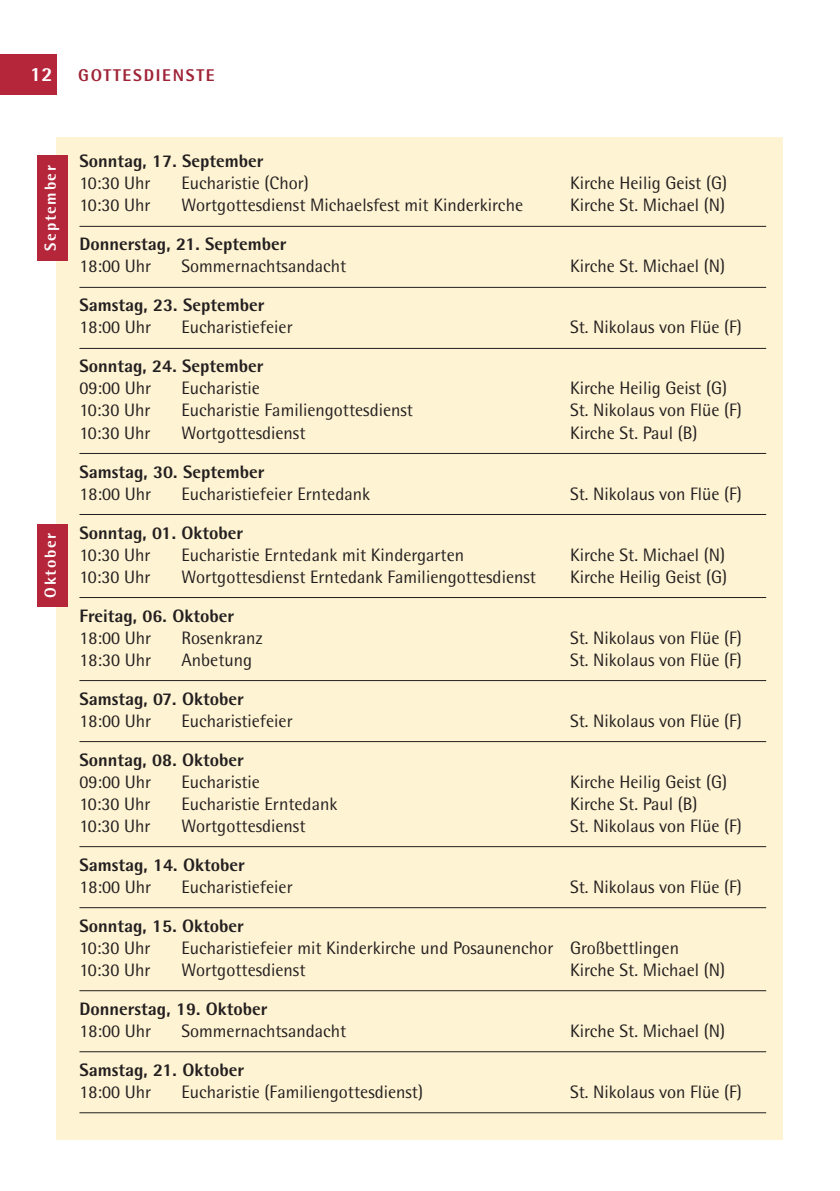
<style>
.page{position:relative;width:840px;height:1191px;background:#fff}
.page>*{position:absolute;margin:0;border:0;box-sizing:border-box;transform-origin:0 0}
.t1{font:800 20px "Rotis Semi Sans";color:#fff}
.t2{font:18px "Rotis Semi Sans";color:#231f20}
.t3{font:800 18px/22px "Rotis Semi Sans";color:#231f20}
.t4{font:800 17px "Rotis Semi Sans";letter-spacing:.1em;color:#9f2336}
.t5{font:800 16px "Rotis Semi Sans";letter-spacing:.1em;color:#fff}
.s1{font-weight:400}
</style>
<div class="page">
<div style="left:0;top:54px;width:57px;height:41px;background:#b6263b"></div>
<div style="left:57px;top:137px;width:725px;height:1003px;background:#fef3d2"></div>
<hr style="left:79px;top:226px;width:686px;height:1px;background:#231f20">
<hr style="left:79px;top:287px;width:686px;height:1px;background:#231f20">
<hr style="left:79px;top:348px;width:686px;height:1px;background:#231f20">
<hr style="left:79px;top:453px;width:686px;height:1px;background:#231f20">
<hr style="left:79px;top:514px;width:686px;height:1px;background:#231f20">
<hr style="left:79px;top:597px;width:686px;height:1px;background:#231f20">
<hr style="left:79px;top:680px;width:686px;height:1px;background:#231f20">
<hr style="left:79px;top:741px;width:686px;height:1px;background:#231f20">
<hr style="left:79px;top:846px;width:686px;height:1px;background:#231f20">
<hr style="left:79px;top:907px;width:686px;height:1px;background:#231f20">
<hr style="left:79px;top:990px;width:686px;height:1px;background:#231f20">
<hr style="left:79px;top:1051px;width:686px;height:1px;background:#231f20">
<hr style="left:79px;top:1112px;width:686px;height:1px;background:#231f20">
<div style="left:37px;top:155px;width:30px;height:105px;background:#b6263b"></div>
<div style="left:37px;top:524px;width:30px;height:83px;background:#b6263b"></div>
<p class="t1" style="left:30px;top:61px;width:24px">12</p>
<p class="t4" style="left:78px;top:64px;width:138px">GOTTESDIENSTE</p>
<p class="t5" style="left:40px;top:250px;width:87px;rotate:-90deg">September</p>
<p class="t5" style="left:40px;top:597px;width:66px;rotate:-90deg">Oktober</p>
<p class="t3" style="left:79px;top:150px;width:185px">Sonntag, 17. September<br><span class="s1">10:30 Uhr</span></p>
<p class="t2" style="left:181px;top:173px;width:129px">Eucharistie (Chor)</p>
<p class="t2" style="left:569px;top:173px;width:158px">Kirche Heilig Geist (G)</p>
<p class="t2" style="left:79px;top:195px;width:73px">10:30 Uhr</p>
<p class="t2" style="left:181px;top:195px;width:343px">Wortgottesdienst Michaelsfest mit Kinderkirche</p>
<p class="t2" style="left:569px;top:195px;width:157px">Kirche St. Michael (N)</p>
<p class="t3" style="left:79px;top:233px;width:208px">Donnerstag, 21. September<br><span class="s1">18:00 Uhr</span></p>
<p class="t2" style="left:181px;top:256px;width:166px">Sommernachtsandacht</p>
<p class="t2" style="left:569px;top:256px;width:157px">Kirche St. Michael (N)</p>
<p class="t3" style="left:79px;top:294px;width:186px">Samstag, 23. September<br><span class="s1">18:00 Uhr</span></p>
<p class="t2" style="left:181px;top:317px;width:112px">Eucharistiefeier</p>
<p class="t2" style="left:569px;top:317px;width:173px">St. Nikolaus von Flüe (F)</p>
<p class="t3" style="left:79px;top:355px;width:185px">Sonntag, 24. September<br><span class="s1">09:00 Uhr</span></p>
<p class="t2" style="left:181px;top:378px;width:80px">Eucharistie</p>
<p class="t2" style="left:569px;top:378px;width:158px">Kirche Heilig Geist (G)</p>
<p class="t2" style="left:79px;top:400px;width:73px">10:30 Uhr</p>
<p class="t2" style="left:181px;top:400px;width:233px">Eucharistie Familiengottesdienst</p>
<p class="t2" style="left:569px;top:400px;width:173px">St. Nikolaus von Flüe (F)</p>
<p class="t2" style="left:79px;top:422px;width:73px">10:30 Uhr</p>
<p class="t2" style="left:181px;top:422px;width:125px">Wortgottesdienst</p>
<p class="t2" style="left:569px;top:422px;width:129px">Kirche St. Paul (B)</p>
<p class="t3" style="left:79px;top:460px;width:186px">Samstag, 30. September<br><span class="s1">18:00 Uhr</span></p>
<p class="t2" style="left:181px;top:483px;width:190px">Eucharistiefeier Erntedank</p>
<p class="t2" style="left:569px;top:483px;width:173px">St. Nikolaus von Flüe (F)</p>
<p class="t3" style="left:79px;top:521px;width:165px">Sonntag, 01. Oktober<br><span class="s1">10:30 Uhr</span></p>
<p class="t2" style="left:181px;top:544px;width:284px">Eucharistie Erntedank mit Kindergarten</p>
<p class="t2" style="left:569px;top:544px;width:157px">Kirche St. Michael (N)</p>
<p class="t2" style="left:79px;top:566px;width:73px">10:30 Uhr</p>
<p class="t2" style="left:181px;top:566px;width:356px">Wortgottesdienst Erntedank Familiengottesdienst</p>
<p class="t2" style="left:569px;top:566px;width:158px">Kirche Heilig Geist (G)</p>
<p class="t3" style="left:79px;top:604px;width:156px">Freitag, 06. Oktober<br><span class="s1">18:00 Uhr</span></p>
<p class="t2" style="left:181px;top:627px;width:83px">Rosenkranz</p>
<p class="t2" style="left:569px;top:627px;width:173px">St. Nikolaus von Flüe (F)</p>
<p class="t2" style="left:79px;top:649px;width:73px">18:30 Uhr</p>
<p class="t2" style="left:181px;top:649px;width:72px">Anbetung</p>
<p class="t2" style="left:569px;top:649px;width:173px">St. Nikolaus von Flüe (F)</p>
<p class="t3" style="left:79px;top:687px;width:166px">Samstag, 07. Oktober<br><span class="s1">18:00 Uhr</span></p>
<p class="t2" style="left:181px;top:710px;width:112px">Eucharistiefeier</p>
<p class="t2" style="left:569px;top:710px;width:173px">St. Nikolaus von Flüe (F)</p>
<p class="t3" style="left:79px;top:748px;width:166px">Sonntag, 08. Oktober<br><span class="s1">09:00 Uhr</span></p>
<p class="t2" style="left:181px;top:771px;width:80px">Eucharistie</p>
<p class="t2" style="left:569px;top:771px;width:158px">Kirche Heilig Geist (G)</p>
<p class="t2" style="left:79px;top:793px;width:73px">10:30 Uhr</p>
<p class="t2" style="left:181px;top:793px;width:157px">Eucharistie Erntedank</p>
<p class="t2" style="left:569px;top:793px;width:129px">Kirche St. Paul (B)</p>
<p class="t2" style="left:79px;top:815px;width:73px">10:30 Uhr</p>
<p class="t2" style="left:181px;top:815px;width:125px">Wortgottesdienst</p>
<p class="t2" style="left:569px;top:815px;width:173px">St. Nikolaus von Flüe (F)</p>
<p class="t3" style="left:79px;top:853px;width:167px">Samstag, 14. Oktober<br><span class="s1">18:00 Uhr</span></p>
<p class="t2" style="left:181px;top:876px;width:112px">Eucharistiefeier</p>
<p class="t2" style="left:569px;top:876px;width:173px">St. Nikolaus von Flüe (F)</p>
<p class="t3" style="left:79px;top:914px;width:166px">Sonntag, 15. Oktober<br><span class="s1">10:30 Uhr</span></p>
<p class="t2" style="left:181px;top:937px;width:498px">Eucharistiefeier mit Kinderkirche und Posaunenchor Großbettlingen</p>
<p class="t2" style="left:79px;top:959px;width:73px">10:30 Uhr</p>
<p class="t2" style="left:181px;top:959px;width:125px">Wortgottesdienst</p>
<p class="t2" style="left:569px;top:959px;width:157px">Kirche St. Michael (N)</p>
<p class="t3" style="left:79px;top:997px;width:189px">Donnerstag, 19. Oktober<br><span class="s1">18:00 Uhr</span></p>
<p class="t2" style="left:181px;top:1020px;width:166px">Sommernachtsandacht</p>
<p class="t2" style="left:569px;top:1020px;width:157px">Kirche St. Michael (N)</p>
<p class="t3" style="left:79px;top:1058px;width:166px">Samstag, 21. Oktober<br><span class="s1">18:00 Uhr</span></p>
<p class="t2" style="left:181px;top:1081px;width:243px">Eucharistie (Familiengottesdienst)</p>
<p class="t2" style="left:569px;top:1081px;width:173px">St. Nikolaus von Flüe (F)</p>
</div>
